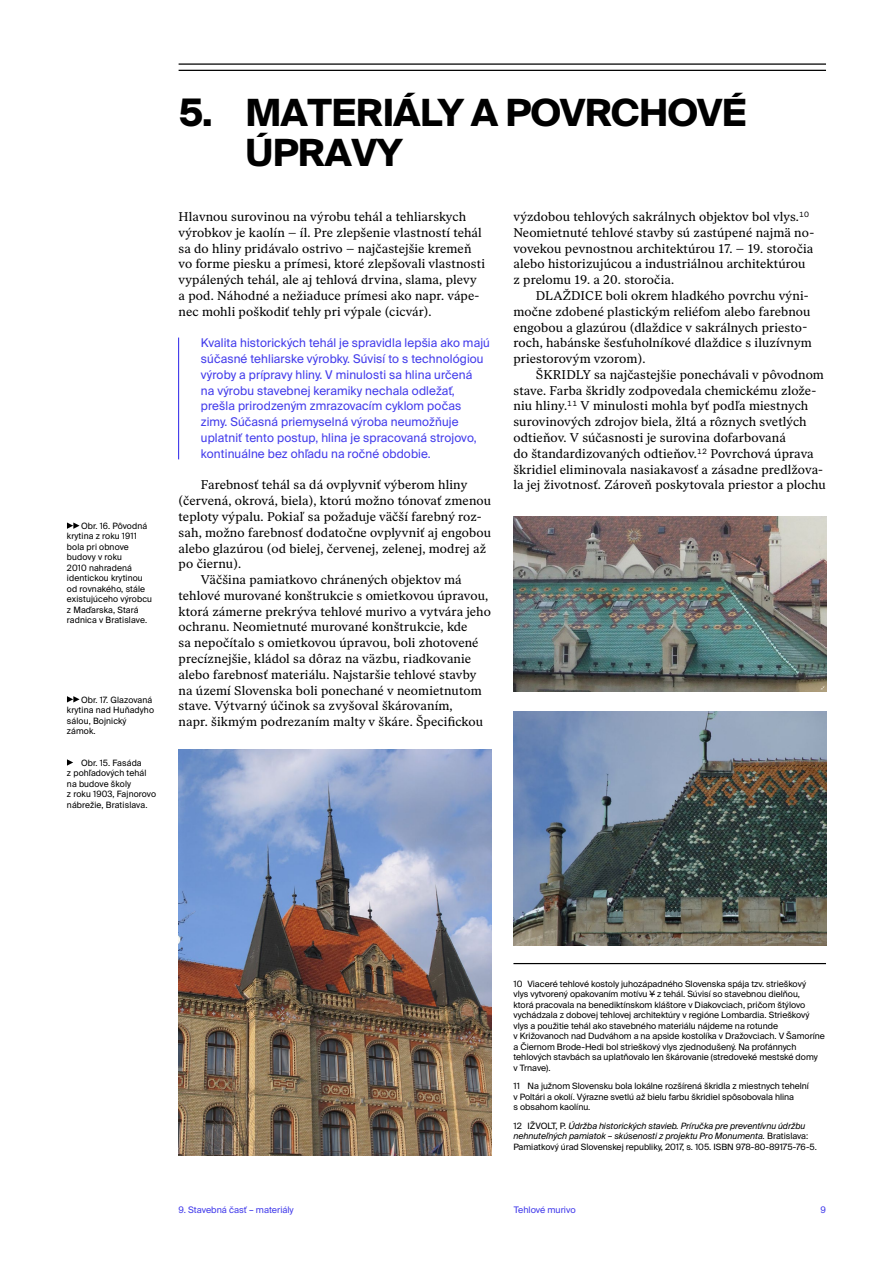
<style>
.page{position:relative;width:893px;height:1263px;background:#fff}
.page>*{position:absolute;margin:0;border:0;box-sizing:border-box;transform-origin:0 0}
.t1{font:700 37.5px/39.5px "Suisse Intl";letter-spacing:-.015em;color:#000}
.t2{font:12.6px/15.8px "Ivar Text";letter-spacing:.01em;color:#000}
.t3{font:12px/15.8px "Suisse Intl";letter-spacing:.01em;color:#413aeb}
.t4{font:9px "Suisse Intl";color:#413aeb}
.t5{font:8.7px/10.5px "Suisse Intl";color:#000}
.t6{font:italic 8.7px/10.5px "Suisse Intl";color:#000}
.s1{font-size:37.8px}
.s2{font-style:normal}
</style>
<div class="page">
<hr style="left:179px;top:63px;width:647px;height:2px;background:#000">
<hr style="left:179px;top:70px;width:647px;height:1px;background:#000">
<hr style="left:178px;top:338px;width:1px;height:121px;background:#413aeb">
<hr style="left:513px;top:963px;width:313px;height:1px;background:#000">
<img style="left:179px;top:750px;width:312px;height:406px">
<img style="left:513px;top:517px;width:313px;height:174px">
<img style="left:513px;top:711px;width:313px;height:235px">
<svg style="left:67px;top:759px;width:6px;height:7px"></svg>
<svg style="left:67px;top:522px;width:13px;height:7px"></svg>
<svg style="left:67px;top:696px;width:13px;height:6px"></svg>
<p class="t5" style="left:67px;top:521px;width:87px;text-indent:14px">Obr. 16. Pôvodná krytina z roku 1911 bola pri obnove budovy v roku<br>2010 nahradená identickou krytinou od rovnakého, stále existujúceho výrobcu z Maďarska, Stará radnica v Bratislave.</p>
<p class="t5" style="left:67px;top:694px;width:89px;text-indent:14px">Obr. 17. Glazovaná krytina nad Huňadyho sálou, Bojnický zámok.</p>
<p class="t5" style="left:67px;top:757px;width:91px;text-indent:14px">Obr. 15. Fasáda<br>z pohľadových tehál na budove školy<br>z roku 1903, Fajnorovo nábrežie, Bratislava.</p>
<h1 class="t1" style="left:246px;top:94px;width:503px;text-indent:-67px"><span class="s1">5.</span> MATERIÁLY A POVRCHOVÉ<br>ÚPRAVY</h1>
<p class="t2" style="left:179px;top:209px;width:308px">Hlavnou surovinou na výrobu tehál a tehliarskych výrobkov je kaolín – íl. Pre zlepšenie vlastností tehál sa do hliny pridávalo ostrivo – najčastejšie kremeň vo forme piesku a prímesi, ktoré zlepšovali vlastnosti vypálených tehál, ale aj tehlová drvina, slama, plevy a pod. Náhodné a nežiaduce prímesi ako napr. vápe&shy;nec mohli poškodiť tehly pri výpale (cicvár).</p>
<p class="t3" style="left:201px;top:335px;width:290px">Kvalita historických tehál je spravidla lepšia ako majú súčasné tehliarske výrobky. Súvisí to s technológiou výroby a prípravy hliny. V minulosti sa hlina určená<br>na výrobu stavebnej keramiky nechala odležať, prešla prirodzeným zmrazovacím cyklom počas zimy. Súčasná priemyselná výroba neumožňuje uplatniť tento postup, hlina je spracovaná strojovo, kontinuálne bez ohľadu na ročné obdobie.</p>
<p class="t2" style="left:201px;top:477px;width:268px">Farebnosť tehál sa dá ovplyvniť výberom hliny</p>
<p class="t2" style="left:179px;top:493px;width:314px">(červená, okrová, biela), ktorú možno tónovať zmenou</p>
<p class="t2" style="left:179px;top:509px;width:305px">teploty výpalu. Pokiaľ sa požaduje väčší farebný roz-</p>
<p class="t2" style="left:179px;top:524px;width:314px">sah, možno farebnosť dodatočne ovplyvniť aj engobou</p>
<p class="t2" style="left:179px;top:540px;width:309px">alebo glazúrou (od bielej, červenej, zelenej, modrej až</p>
<p class="t2" style="left:179px;top:556px;width:64px">po čiernu).</p>
<p class="t2" style="left:201px;top:572px;width:262px">Väčšina pamiatkovo chránených objektov má</p>
<p class="t2" style="left:179px;top:588px;width:311px">tehlové murované konštrukcie s omietkovou úpravou,</p>
<p class="t2" style="left:179px;top:603px;width:314px">ktorá zámerne prekrýva tehlové murivo a vytvára jeho</p>
<p class="t2" style="left:179px;top:619px;width:290px">ochranu. Neomietnuté murované konštrukcie, kde</p>
<p class="t2" style="left:179px;top:635px;width:301px">sa nepočítalo s omietkovou úpravou, boli zhotovené</p>
<p class="t2" style="left:179px;top:651px;width:294px">precíznejšie, kládol sa dôraz na väzbu, riadkovanie</p>
<p class="t2" style="left:179px;top:667px;width:299px">alebo farebnosť materiálu. Najstaršie tehlové stavby</p>
<p class="t2" style="left:179px;top:682px;width:305px">na území Slovenska boli ponechané v neomietnutom</p>
<p class="t2" style="left:179px;top:698px;width:276px">stave. Výtvarný účinok sa zvyšoval škárovaním,</p>
<p class="t2" style="left:179px;top:714px;width:306px">napr. šikmým podrezaním malty v škáre. Špecifickou</p>
<p class="t2" style="left:513px;top:209px;width:302px">výzdobou tehlových sakrálnych objektov bol vlys.<sup>10<br></sup>Neomietnuté tehlové stavby sú zastúpené najmä no&shy;vovekou pevnostnou architektúrou 17. – 19. storočia alebo historizujúcou a industriálnou architektúrou z prelomu 19. a 20. storočia.</p>
<p class="t2" style="left:513px;top:288px;width:300px;text-indent:22px">DLAŽDICE boli okrem hladkého povrchu výni&shy;močne zdobené plastickým reliéfom alebo farebnou engobou a glazúrou (dlaždice v sakrálnych priesto&shy;roch, habánske šesťuholníkové dlaždice s iluzívnym priestorovým vzorom).</p>
<p class="t2" style="left:513px;top:367px;width:314px;text-indent:22px">ŠKRIDLY sa najčastejšie ponechávali v pôvodnom stave. Farba škridly zodpovedala chemickému zlože&shy;niu hliny.<sup>11</sup> V minulosti mohla byť podľa miestnych surovinových zdrojov biela, žltá a rôznych svetlých odtieňov. V súčasnosti je surovina dofarbovaná<br>do štandardizovaných odtieňov.<sup>12</sup> Povrchová úprava škridiel eliminovala nasiakavosť a zásadne predlžova&shy;la jej životnosť. Zároveň poskytovala priestor a plochu</p>
<p class="t5" style="left:513px;top:978px;width:313px">10 Viaceré tehlové kostoly juhozápadného Slovenska spája tzv. strieškový<br>vlys vytvorený opakovaním motívu Y z tehál. Súvisí so stavebnou dielňou,<br>ktorá pracovala na benediktínskom kláštore v Diakovciach, pričom štýlovo vychádzala z dobovej tehlovej architektúry v regióne Lombardia. Strieškový vlys a použitie tehál ako stavebného materiálu nájdeme na rotunde<br>v Križovanoch nad Dudváhom a na apside kostolíka v Dražovciach. V Šamoríne a Čiernom Brode-Hedi bol strieškový vlys zjednodušený. Na profánnych tehlových stavbách sa uplatňovalo len škárovanie (stredoveké mestské domy<br>v Trnave).</p>
<p class="t5" style="left:513px;top:1081px;width:297px">11 Na južnom Slovensku bola lokálne rozšírená škridla z miestnych tehelní v Poltári a okolí. Výrazne svetlú až bielu farbu škridiel spôsobovala hlina<br>s obsahom kaolínu.</p>
<p class="t6" style="left:513px;top:1120px;width:305px"><span class="s2">12 IŽVOLT, P.</span> Údržba historických stavieb. Príručka pre preventívnu údržbu nehnuteľných pamiatok – skúsenosti z projektu Pro Monumenta. <span class="s2">Bratislava:<br>Pamiatkový úrad Slovenskej republiky, 2017, s. 105. ISBN 978-80-89175-76-5.</span></p>
<p class="t4" style="left:179px;top:1205px;width:117px">9. Stavebná časť – materiály</p>
<p class="t4" style="left:514px;top:1205px;width:63px">Tehlové murivo</p>
<p class="t4" style="left:820px;top:1205px;width:7px">9</p>
</div>
